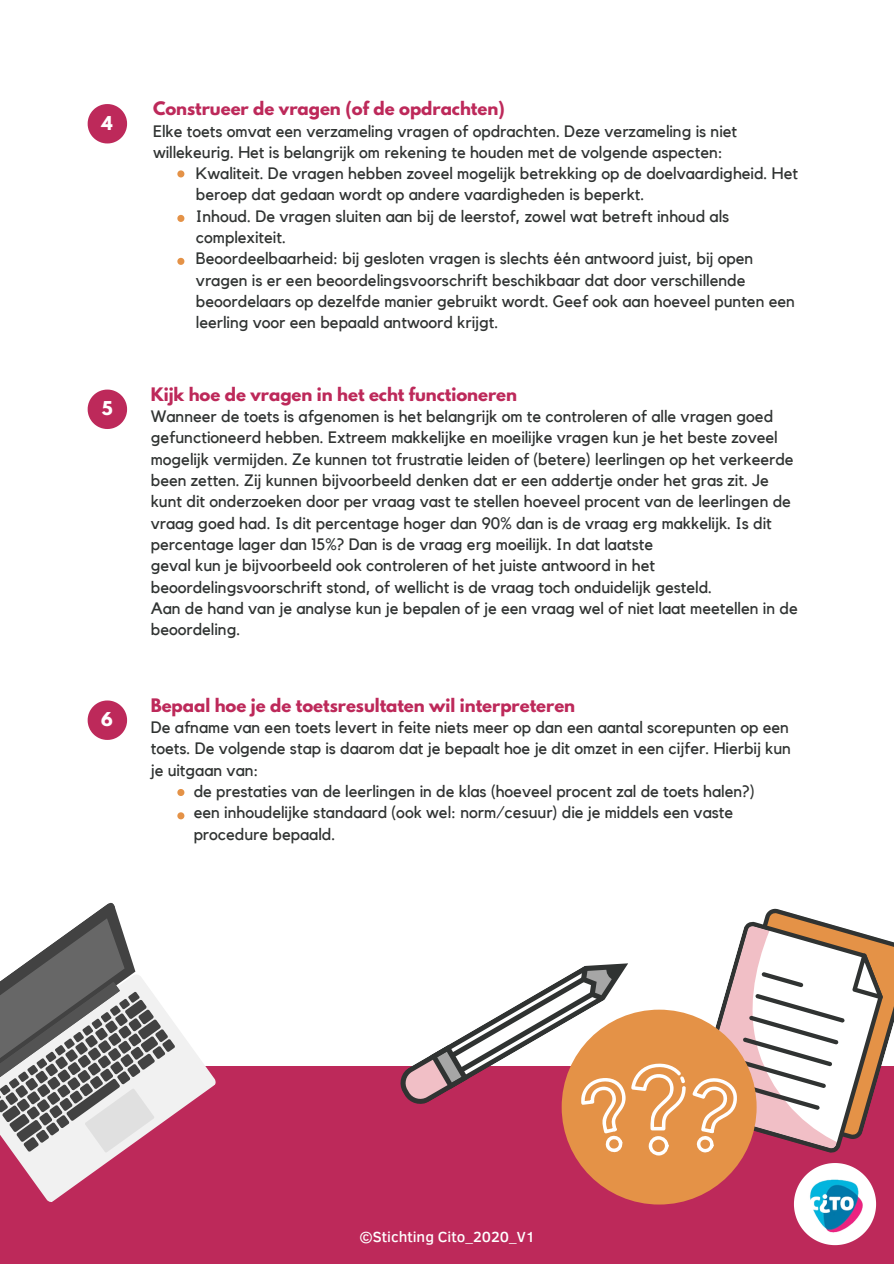
<style>
.page{position:relative;width:894px;height:1264px;background:#fff}
.page>*{position:absolute;margin:0;border:0;box-sizing:border-box;transform-origin:0 0}
.t1{font:700 16.95px "League Spartan";color:#fff}
.t2{font:16.5px/21.3px "Kollektif";color:#303332}
.t3{font:700 16.5px "League Spartan";color:#bd295a}
.t4{font:500 15px "Clear Sans";color:#fff}
</style>
<div class="page">
<svg style="left:88px;top:104px;width:39px;height:39px"></svg>
<svg style="left:88px;top:389px;width:39px;height:40px"></svg>
<svg style="left:88px;top:700px;width:39px;height:40px"></svg>
<div style="left:0;top:1066px;width:893px;height:197px;background:#bd295a"></div>
<div style="left:561px;top:1009px;width:195px;height:195px;background:#e49247;border-radius:50%"></div>
<svg style="left:400px;top:963px;width:285px;height:192px"></svg>
<svg style="left:692px;top:908px;width:201px;height:245px"></svg>
<img style="left:794px;top:1163px;width:83px;height:83px">
<svg style="left:13px;top:1025px;width:203px;height:177px"></svg>
<svg style="left:0;top:902px;width:175px;height:251px"></svg>
<svg style="left:177px;top:170px;width:7px;height:7px"></svg>
<svg style="left:177px;top:215px;width:7px;height:7px"></svg>
<svg style="left:177px;top:258px;width:7px;height:7px"></svg>
<svg style="left:177px;top:789px;width:7px;height:7px"></svg>
<svg style="left:177px;top:812px;width:7px;height:7px"></svg>
<p class="t1" style="left:101px;top:114px;width:13px">4</p>
<p class="t1" style="left:102px;top:400px;width:12px">5</p>
<p class="t1" style="left:101px;top:711px;width:13px">6</p>
<p class="t3" style="left:153px;top:100px;width:353px">Construeer de vragen (of de opdrachten)</p>
<p class="t2" style="left:153px;top:121px;width:585px">Elke toets omvat een verzameling vragen of opdrachten. Deze verzameling is niet</p>
<p class="t2" style="left:153px;top:142px;width:571px">willekeurig. Het is belangrijk om rekening te houden met de volgende aspecten:</p>
<p class="t2" style="left:196px;top:163px;width:603px">Kwaliteit. De vragen hebben zoveel mogelijk betrekking op de doelvaardigheid. Het</p>
<p class="t2" style="left:196px;top:185px;width:450px">beroep dat gedaan wordt op andere vaardigheden is beperkt.</p>
<p class="t2" style="left:196px;top:206px;width:534px">Inhoud. De vragen sluiten aan bij de leerstof, zowel wat betreft inhoud als</p>
<p class="t2" style="left:196px;top:227px;width:91px">complexiteit.</p>
<p class="t2" style="left:196px;top:249px;width:558px">Beoordeelbaarheid: bij gesloten vragen is slechts één antwoord juist, bij open</p>
<p class="t2" style="left:196px;top:270px;width:551px">vragen is er een beoordelingsvoorschrift beschikbaar dat door verschillende</p>
<p class="t2" style="left:196px;top:291px;width:600px">beoordelaars op dezelfde manier gebruikt wordt. Geef ook aan hoeveel punten een</p>
<p class="t2" style="left:196px;top:312px;width:304px">leerling voor een bepaald antwoord krijgt.</p>
<p class="t3" style="left:151px;top:386px;width:368px">Kijk hoe de vragen in het echt functioneren</p>
<p class="t2" style="left:151px;top:406px;width:648px">Wanneer de toets is afgenomen is het belangrijk om te controleren of alle vragen goed gefunctioneerd hebben. Extreem makkelijke en moeilijke vragen kun je het beste zoveel mogelijk vermijden. Ze kunnen tot frustratie leiden of (betere) leerlingen op het verkeerde been zetten. Zij kunnen bijvoorbeeld denken dat er een addertje onder het gras zit. Je kunt dit onderzoeken door per vraag vast te stellen hoeveel procent van de leerlingen de vraag goed had. Is dit percentage hoger dan 90% dan is de vraag erg makkelijk. Is dit percentage lager dan 15%? Dan is de vraag erg moeilijk. In dat laatste<br>geval kun je bijvoorbeeld ook controleren of het juiste antwoord in het beoordelingsvoorschrift stond, of wellicht is de vraag toch onduidelijk gesteld.<br>Aan de hand van je analyse kun je bepalen of je een vraag wel of niet laat meetellen in de beoordeling.</p>
<p class="t3" style="left:151px;top:696px;width:426px">Bepaal hoe je de toetsresultaten wil interpreteren</p>
<p class="t2" style="left:151px;top:717px;width:639px">De afname van een toets levert in feite niets meer op dan een aantal scorepunten op een</p>
<p class="t2" style="left:151px;top:738px;width:641px">toets. De volgende stap is daarom dat je bepaalt hoe je dit omzet in een cijfer. Hierbij kun</p>
<p class="t2" style="left:151px;top:759px;width:109px">je uitgaan van:</p>
<p class="t2" style="left:194px;top:781px;width:562px">de prestaties van de leerlingen in de klas (hoeveel procent zal de toets halen?)</p>
<p class="t2" style="left:194px;top:802px;width:541px">een inhoudelijke standaard (ook wel: norm/cesuur) die je middels een vaste</p>
<p class="t2" style="left:194px;top:823px;width:143px">procedure bepaald.</p>
<p class="t4" style="left:359px;top:1225px;width:177px">©Stichting Cito_2020_V1</p>
</div>
